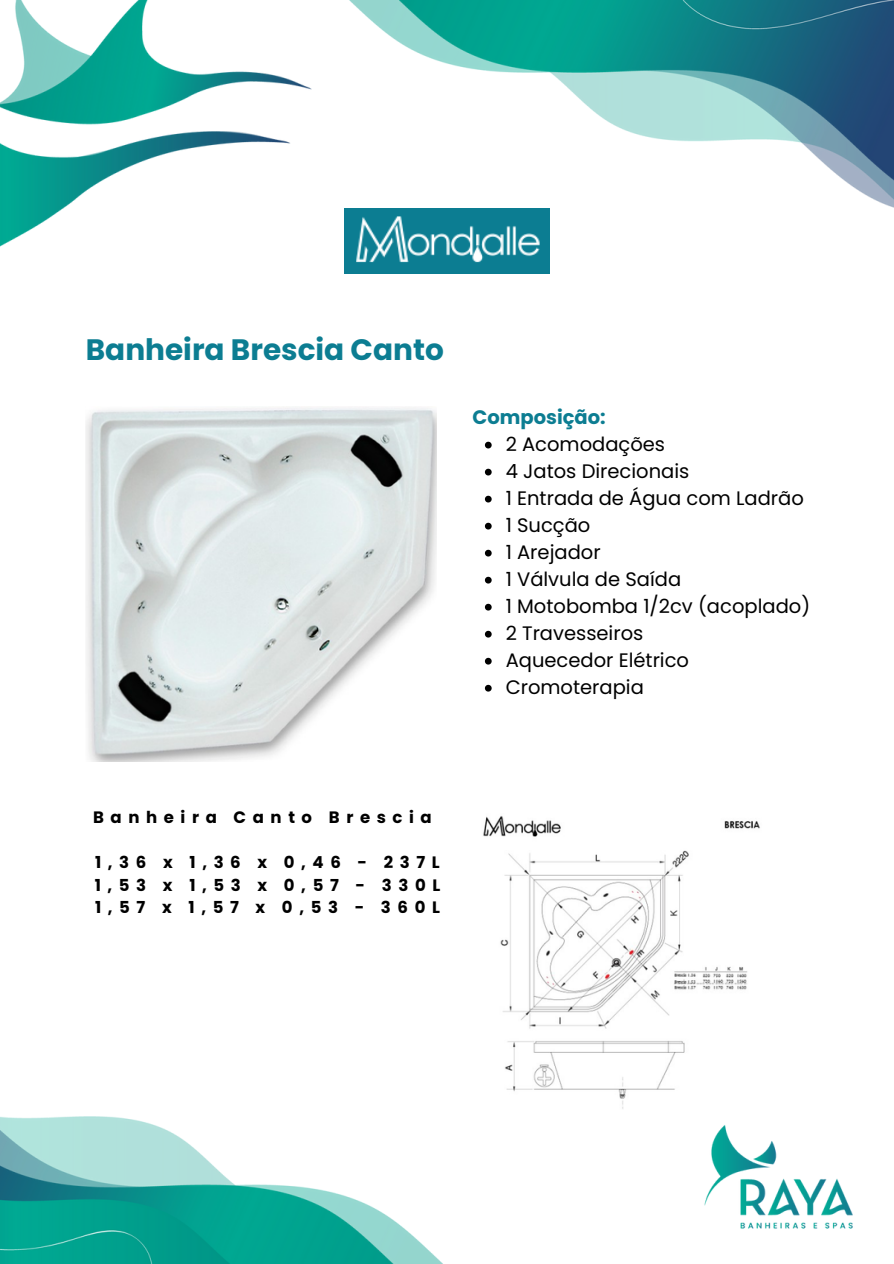
<style>
.page{position:relative;width:894px;height:1264px;background:#fff}
.page>*{position:absolute;margin:0;border:0;box-sizing:border-box;transform-origin:0 0}
.t1{font:700 29.55px "Poppins";color:#0c7d92}
.t2{font:19.5px "Poppins";color:#000}
.t3{font:700 19.5px "Poppins";color:#0c7d92}
.t4{font:700 16.5px "Poppins";letter-spacing:.4em;color:#000}
</style>
<div class="page">
<img style="left:0;top:0;width:893px;height:1263px">
<img style="left:344px;top:208px;width:205px;height:65px">
<img style="left:86px;top:406px;width:350px;height:355px">
<svg style="left:485px;top:442px;width:6px;height:6px"></svg>
<svg style="left:485px;top:469px;width:6px;height:6px"></svg>
<svg style="left:485px;top:496px;width:6px;height:6px"></svg>
<svg style="left:485px;top:523px;width:6px;height:6px"></svg>
<svg style="left:485px;top:550px;width:6px;height:6px"></svg>
<svg style="left:485px;top:577px;width:6px;height:6px"></svg>
<svg style="left:485px;top:604px;width:6px;height:6px"></svg>
<svg style="left:485px;top:631px;width:6px;height:6px"></svg>
<svg style="left:485px;top:658px;width:6px;height:6px"></svg>
<svg style="left:485px;top:685px;width:6px;height:6px"></svg>
<img style="left:472px;top:809px;width:306px;height:300px">
<h1 class="t1" style="left:86px;top:329px;width:359px">Banheira Brescia Canto</h1>
<h2 class="t3" style="left:472px;top:403px;width:135px">Composição:</h2>
<p class="t2" style="left:505px;top:430px;width:161px">2 Acomodações</p>
<p class="t2" style="left:505px;top:457px;width:185px">4 Jatos Direcionais</p>
<p class="t2" style="left:505px;top:484px;width:299px">1 Entrada de Água com Ladrão</p>
<p class="t2" style="left:505px;top:511px;width:86px">1 Sucção</p>
<p class="t2" style="left:505px;top:538px;width:96px">1 Arejador</p>
<p class="t2" style="left:505px;top:565px;width:177px">1 Válvula de Saída</p>
<p class="t2" style="left:505px;top:592px;width:306px">1 Motobomba 1/2cv (acoplado)</p>
<p class="t2" style="left:505px;top:619px;width:139px">2 Travesseiros</p>
<p class="t2" style="left:505px;top:646px;width:185px">Aquecedor Elétrico</p>
<p class="t2" style="left:505px;top:673px;width:140px">Cromoterapia</p>
<p class="t4" style="left:93px;top:805px;width:340px">Banheira Canto Brescia</p>
<p class="t4" style="left:95px;top:850px;width:346px">1,36 x 1,36 x 0,46 - 237L</p>
<p class="t4" style="left:95px;top:873px;width:347px">1,53 x 1,53 x 0,57 - 330L</p>
<p class="t4" style="left:95px;top:895px;width:346px">1,57 x 1,57 x 0,53 - 360L</p>
</div>
